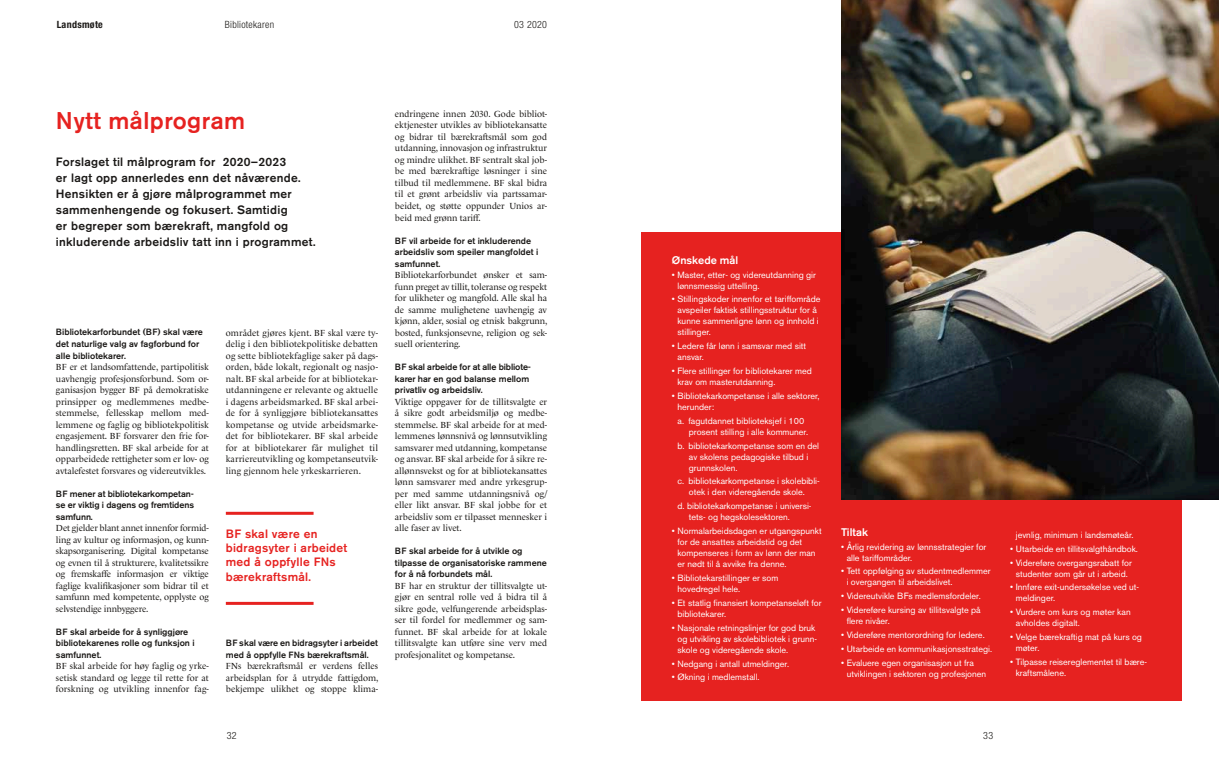
<style>
.page{position:relative;width:1219px;height:766px;background:#fff}
.page>*{position:absolute;margin:0;border:0;box-sizing:border-box;transform-origin:0 0}
.t1{font:500 24px "Akzidenz Grotesk BE";letter-spacing:.02em;color:#e62220}
.t2{font:500 12px/16px "Akzidenz Grotesk BQ";letter-spacing:.02em;color:#1b1917}
.t3{font:500 12px/14.4px "Akzidenz Grotesk BQ";letter-spacing:.02em;color:#e62220}
.t4{font:500 11px "Akzidenz Grotesk BE";color:#fff}
.t5{font:300 condensed 10px "Helvetica Neue";letter-spacing:.03em;color:#1b1917}
.t6{font:700 condensed 10px "Helvetica Neue";letter-spacing:.03em;color:#1b1917}
.t7{font:9px/11.5px "Le Monde Livre Std";color:#1b1917;text-align:justify}
.t8{font:9px/11px "Akzidenz Grotesk BE";color:#fff}
.t9{font:500 9px/11.5px "Akzidenz Grotesk BE";color:#1b1917}
</style>
<div class="page">
<div style="left:642px;top:232px;width:540px;height:468px;background:#e62220"></div>
<img style="left:841px;top:0;width:378px;height:499px">
<hr style="left:226px;top:511px;width:88px;height:3px;background:#e62220">
<hr style="left:226px;top:601px;width:88px;height:3px;background:#e62220">
<p class="t6" style="left:57px;top:18px;width:48px">Landsmøte</p>
<p class="t5" style="left:225px;top:19px;width:51px">Bibliotekaren</p>
<p class="t5" style="left:514px;top:19px;width:35px">03 2020</p>
<h1 class="t1" style="left:56px;top:105px;width:191px">Nytt målprogram</h1>
<p class="t2" style="left:56px;top:153px;width:261px">Forslaget til målprogram for 2020–2023<br>er lagt opp annerledes enn det nåværende.<br>Hensikten er å gjøre målprogrammet mer sammenhengende og fokusert. Samtidig<br>er begreper som bærekraft, mangfold og inkluderende arbeidsliv tatt inn i programmet.</p>
<p class="t9" style="left:56px;top:326px;width:148px">Bibliotekarforbundet (BF) skal være det naturlige valg av fagforbund for alle bibliotekarer.</p>
<p class="t7" style="left:56px;top:361px;width:154px">BF er et landsomfattende, partipolitisk uavhengig profesjonsforbund. Som or&shy;ganisasjon bygger BF på demokratiske prinsipper og medlemmenes medbe&shy;stemmelse, fellesskap mellom med&shy;lemmene og faglig og bibliotekpolitisk engasjement. BF forsvarer den frie for&shy;handlingsretten. BF skal arbeide for at opparbeidede rettigheter som er lov- og avtalefestet forsvares og videreutvikles.</p>
<p class="t9" style="left:56px;top:487px;width:140px;text-align:justify">BF mener at bibliotekarkompetan&shy;se er viktig i dagens og fremtidens samfunn.</p>
<p class="t7" style="left:56px;top:522px;width:154px">Det gjelder blant annet innenfor formid&shy;ling av kultur og informasjon, og kunn&shy;skapsorganisering. Digital kompetanse og evnen til å strukturere, kvalitetssikre og fremskaffe informasjon er viktige faglige kvalifikasjoner som bidrar til et samfunn med kompetente, opplyste og selvstendige innbyggere.</p>
<p class="t9" style="left:56px;top:625px;width:140px">BF skal arbeide for å synliggjøre bibliotekarenes rolle og funksjon i samfunnet.</p>
<p class="t7" style="left:56px;top:660px;width:154px">BF skal arbeide for høy faglig og yrke&shy;setisk standard og legge til rette for at forskning og utvikling innenfor fag-</p>
<p class="t7" style="left:226px;top:326px;width:154px">området gjøres kjent. BF skal være ty&shy;delig i den bibliotekpolitiske debatten og sette bibliotekfaglige saker på dags&shy;orden, både lokalt, regionalt og nasjo&shy;nalt. BF skal arbeide for at bibliotekar&shy;utdanningene er relevante og aktuelle i dagens arbeidsmarked. BF skal arbei&shy;de for å synliggjøre bibliotekansattes kompetanse og utvide arbeidsmarke&shy;det for bibliotekarer. BF skal arbeide for at bibliotekarer får mulighet til karriereutvikling og kompetanseutvik&shy;ling gjennom hele yrkeskarrieren.</p>
<h2 class="t3" style="left:226px;top:526px;width:123px">BF skal være en bidragsyter i arbeidet med å oppfylle FNs bærekraftsmål.</h2>
<p class="t9" style="left:226px;top:637px;width:154px">BF skal være en bidragsyter i arbeidet med å oppfylle FNs bærekraftsmål.</p>
<p class="t7" style="left:226px;top:660px;width:154px">FNs bærekraftsmål er verdens felles arbeidsplan for å utrydde fattigdom, bekjempe ulikhet og stoppe klima-</p>
<p class="t7" style="left:395px;top:108px;width:154px">endringene innen 2030. Gode bibliot&shy;ektjenester utvikles av bibliotekansatte og bidrar til bærekraftsmål som god utdanning, innovasjon og infrastruktur og mindre ulikhet. BF sentralt skal job&shy;be med bærekraftige løsninger i sine tilbud til medlemmene. BF skal bidra til et grønt arbeidsliv via partssamar&shy;beidet, og støtte oppunder Unios ar&shy;beid med grønn tariff.</p>
<p class="t9" style="left:395px;top:234px;width:145px">BF vil arbeide for et inkluderende arbeidsliv som speiler mangfoldet i samfunnet.</p>
<p class="t7" style="left:395px;top:269px;width:154px">Bibliotekarforbundet ønsker et sam&shy;funn preget av tillit, toleranse og respekt for ulikheter og mangfold. Alle skal ha de samme mulighetene uavhengig av kjønn, alder, sosial og etnisk bakgrunn, bosted, funksjonsevne, religion og sek&shy;suell orientering.</p>
<p class="t9" style="left:395px;top:361px;width:138px">BF skal arbeide for at alle bibliote&shy;karer har en god balanse mellom privatliv og arbeidsliv.</p>
<p class="t7" style="left:395px;top:395px;width:154px">Viktige oppgaver for de tillitsvalgte er å sikre godt arbeidsmiljø og medbe&shy;stemmelse. BF skal arbeide for at med&shy;lemmenes lønnsnivå og lønnsutvikling samsvarer med utdanning, kompetanse og ansvar. BF skal arbeide for å sikre re&shy;allønnsvekst og for at bibliotekansattes lønn samsvarer med andre yrkesgrup&shy;per med samme utdanningsnivå og/ eller likt ansvar. BF skal jobbe for et arbeidsliv som er tilpasset mennesker i alle faser av livet.</p>
<p class="t9" style="left:395px;top:545px;width:153px">BF skal arbeide for å utvikle og tilpasse de organisatoriske rammene for å nå forbundets mål.</p>
<p class="t7" style="left:395px;top:579px;width:154px">BF har en struktur der tillitsvalgte ut&shy;gjør en sentral rolle ved å bidra til å sikre gode, velfungerende arbeidsplas&shy;ser til fordel for medlemmer og sam&shy;funnet. BF skal arbeide for at lokale tillitsvalgte kan utføre sine verv med profesjonalitet og kompetanse.</p>
<p class="t4" style="left:672px;top:253px;width:68px">Ønskede mål</p>
<p class="t8" style="left:677px;top:269px;width:140px;text-indent:-6px">• Master, etter- og videreutdanning gir lønnsmessig uttelling.</p>
<p class="t8" style="left:677px;top:293px;width:144px;text-indent:-6px">• Stillingskoder innenfor et tariffområde avspeiler faktisk stillingsstruktur for å kunne sammenligne lønn og innhold i stillinger.</p>
<p class="t8" style="left:677px;top:340px;width:130px;text-indent:-6px">• Ledere får lønn i samsvar med sitt ansvar.</p>
<p class="t8" style="left:677px;top:365px;width:136px;text-indent:-6px">• Flere stillinger for bibliotekarer med krav om masterutdanning.</p>
<p class="t8" style="left:677px;top:390px;width:144px;text-indent:-6px">• Bibliotekarkompetanse i alle sektorer, herunder:</p>
<p class="t8" style="left:689px;top:415px;width:121px;text-indent:-11px">a. fagutdannet biblioteksjef i 100 prosent stilling i alle kommuner.</p>
<p class="t8" style="left:689px;top:440px;width:132px;text-indent:-11px">b. bibliotekarkompetanse som en del av skolens pedagogiske tilbud i grunnskolen.</p>
<p class="t8" style="left:677px;top:475px;width:144px;text-align:center">c. bibliotekarkompetanse i skolebibli&shy;otek i den videregående skole.</p>
<p class="t8" style="left:689px;top:500px;width:124px;text-indent:-11px">d. bibliotekarkompetanse i universi&shy;tets- og høgskolesektoren.</p>
<p class="t8" style="left:677px;top:525px;width:146px;text-indent:-6px">• Normalarbeidsdagen er utgangspunkt for de ansattes arbeidstid og det kompenseres i form av lønn der man er nødt til å avvike fra denne.</p>
<p class="t8" style="left:677px;top:572px;width:102px;text-indent:-6px">• Bibliotekarstillinger er som hovedregel hele.</p>
<p class="t8" style="left:677px;top:597px;width:146px;text-indent:-6px">• Et statlig finansiert kompetanseløft for bibliotekarer.</p>
<p class="t8" style="left:677px;top:622px;width:141px;text-indent:-6px">• Nasjonale retningslinjer for god bruk og utvikling av skolebibliotek i grunn&shy;skole og videregående skole.</p>
<p class="t8" style="left:672px;top:657px;width:119px">• Nedgang i antall utmeldinger.</p>
<p class="t8" style="left:672px;top:671px;width:89px">• Økning i medlemstall.</p>
<p class="t4" style="left:841px;top:525px;width:29px">Tiltak</p>
<p class="t8" style="left:847px;top:540px;width:141px;text-indent:-6px">• Årlig revidering av lønnsstrategier for alle tariffområder.</p>
<p class="t8" style="left:847px;top:565px;width:145px;text-indent:-6px">• Tett oppfølging av studentmedlemmer i overgangen til arbeidslivet.</p>
<p class="t8" style="left:841px;top:590px;width:141px">• Videreutvikle BFs medlemsfordeler.</p>
<p class="t8" style="left:847px;top:604px;width:136px;text-indent:-6px">• Videreføre kursing av tillitsvalgte på flere nivåer.</p>
<p class="t8" style="left:841px;top:629px;width:145px">• Videreføre mentorordning for ledere.</p>
<p class="t8" style="left:841px;top:643px;width:153px">• Utarbeide en kommunikasjonsstrategi.</p>
<p class="t8" style="left:847px;top:656px;width:141px;text-indent:-6px">• Evaluere egen organisasjon ut fra utviklingen i sektoren og profesjonen</p>
<p class="t5" style="left:227px;top:729px;width:11px">32</p>
<p class="t5" style="left:983px;top:729px;width:11px">33</p>
<p class="t8" style="left:1016px;top:529px;width:119px">jevnlig, minimum i landsmøteår.</p>
<p class="t8" style="left:1010px;top:543px;width:129px">• Utarbeide en tillitsvalgthåndbok.</p>
<p class="t8" style="left:1010px;top:556px;width:123px;text-align:center">• Videreføre overgangsrabatt for studenter som går ut i arbeid.</p>
<p class="t8" style="left:1016px;top:581px;width:125px;text-indent:-6px">• Innføre exit-undersøkelse ved ut&shy;meldinger.</p>
<p class="t8" style="left:1016px;top:606px;width:116px;text-indent:-6px">• Vurdere om kurs og møter kan avholdes digitalt.</p>
<p class="t8" style="left:1016px;top:631px;width:128px;text-indent:-6px">• Velge bærekraftig mat på kurs og møter.</p>
<p class="t8" style="left:1016px;top:656px;width:133px;text-indent:-6px">• Tilpasse reisereglementet til bære&shy;kraftsmålene.</p>
</div>
